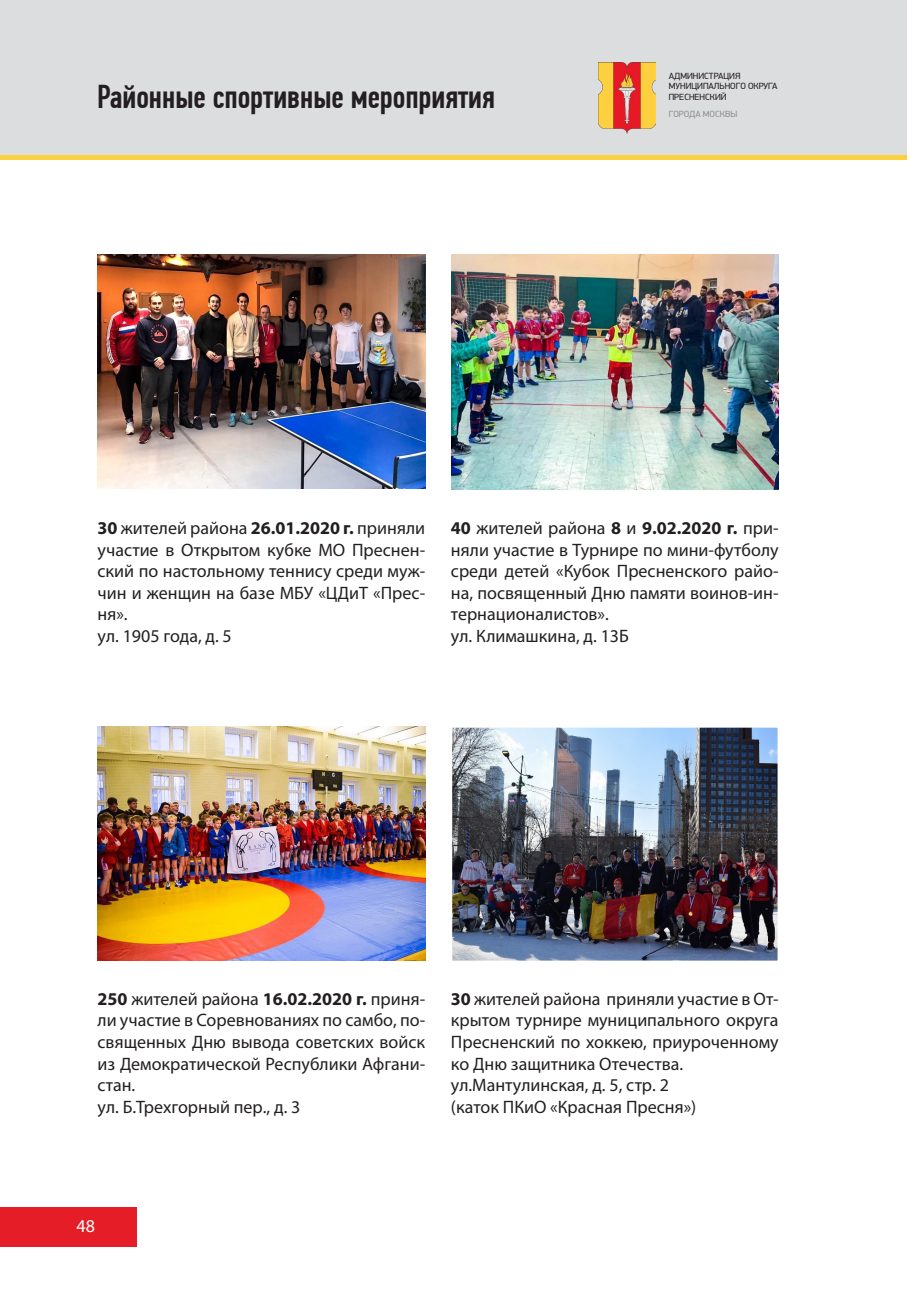
<style>
.page{position:relative;width:919px;height:1289px;background:#fff}
.page>*{position:absolute;margin:0;border:0;box-sizing:border-box;transform-origin:0 0}
.Заголовок{font:500 33px "PF Din Text Comp Pro";color:#231f20}
.текст{font:18px/21.6px "Myriad Pro";color:#231f20;text-align:justify}
.t1{font:18px "Myriad Pro";color:#fff}
.Заголовок-2{font:9px/10.8px "PF Din Display Pro";color:#231f20}
.Заголовок-3{font:9px "PF Din Display Pro";color:#919191}
.s1{font-weight:700}
</style>
<div class="page">
<div style="left:0;top:1206px;width:137px;height:40px;background:#e51d27"></div>
<div style="left:0;top:0;width:906px;height:155px;background:#dcdddf"></div>
<hr style="left:0;top:155px;width:906px;height:4px;background:#fdd03e">
<img style="left:598px;top:63px;width:57px;height:70px">
<img style="left:98px;top:255px;width:327px;height:234px">
<img style="left:451px;top:255px;width:327px;height:234px">
<img style="left:98px;top:726px;width:327px;height:234px">
<img style="left:453px;top:728px;width:323px;height:231px">
<div style="left:451px;top:726px;width:327px;height:235px;border:1px solid #fff"></div>
<p class="Заголовок" style="left:97px;top:77px;width:399px">Районные спортивные мероприятия</p>
<p class="Заголовок-2" style="left:668px;top:70px;width:73px">АДМИНИСТРАЦИЯ</p>
<p class="Заголовок-2" style="left:668px;top:81px;width:110px">МУНИЦИПАЛЬНОГО ОКРУГА<br>ПРЕСНЕНСКИЙ</p>
<p class="Заголовок-3" style="left:668px;top:108px;width:70px">ГОРОДА МОСКВЫ</p>
<p class="текст" style="left:98px;top:517px;width:329px"><span class="s1">30</span> жителей района <span class="s1">26.01.2020 г.</span> приняли участие в Открытом кубке МО Преснен&shy;ский по настольному теннису среди муж&shy;чин и женщин на базе МБУ «ЦДиТ «Прес&shy;ня».</p>
<p class="текст" style="left:98px;top:625px;width:136px">ул. 1905 года, д. 5</p>
<p class="текст" style="left:451px;top:517px;width:329px"><span class="s1">40</span> жителей района <span class="s1">8</span> и <span class="s1">9.02.2020 г.</span> при&shy;няли участие в Турнире по мини-футболу среди детей «Кубок Пресненского райо&shy;на, посвященный Дню памяти воинов-ин&shy;тернационалистов».</p>
<p class="текст" style="left:451px;top:625px;width:179px">ул. Климашкина, д. 13Б</p>
<p class="текст" style="left:98px;top:987px;width:329px"><span class="s1">250</span> жителей района <span class="s1">16.02.2020 г.</span> приня&shy;ли участие в Соревнованиях по самбо, по&shy;священных Дню вывода советских войск из Демократической Республики Афгани&shy;стан.</p>
<p class="текст" style="left:98px;top:1095px;width:204px">ул. Б.Трехгорный пер., д. 3</p>
<p class="текст" style="left:451px;top:987px;width:329px"><span class="s1">30</span> жителей района приняли участие в От&shy;крытом турнире муниципального округа Пресненский по хоккею, приуроченному ко Дню защитника Отечества.</p>
<p class="текст" style="left:451px;top:1074px;width:219px">ул.Мантулинская, д. 5, стр. 2</p>
<p class="текст" style="left:451px;top:1095px;width:247px">(каток ПКиО «Красная Пресня»)</p>
<p class="t1" style="left:77px;top:1214px;width:20px">48</p>
</div>
